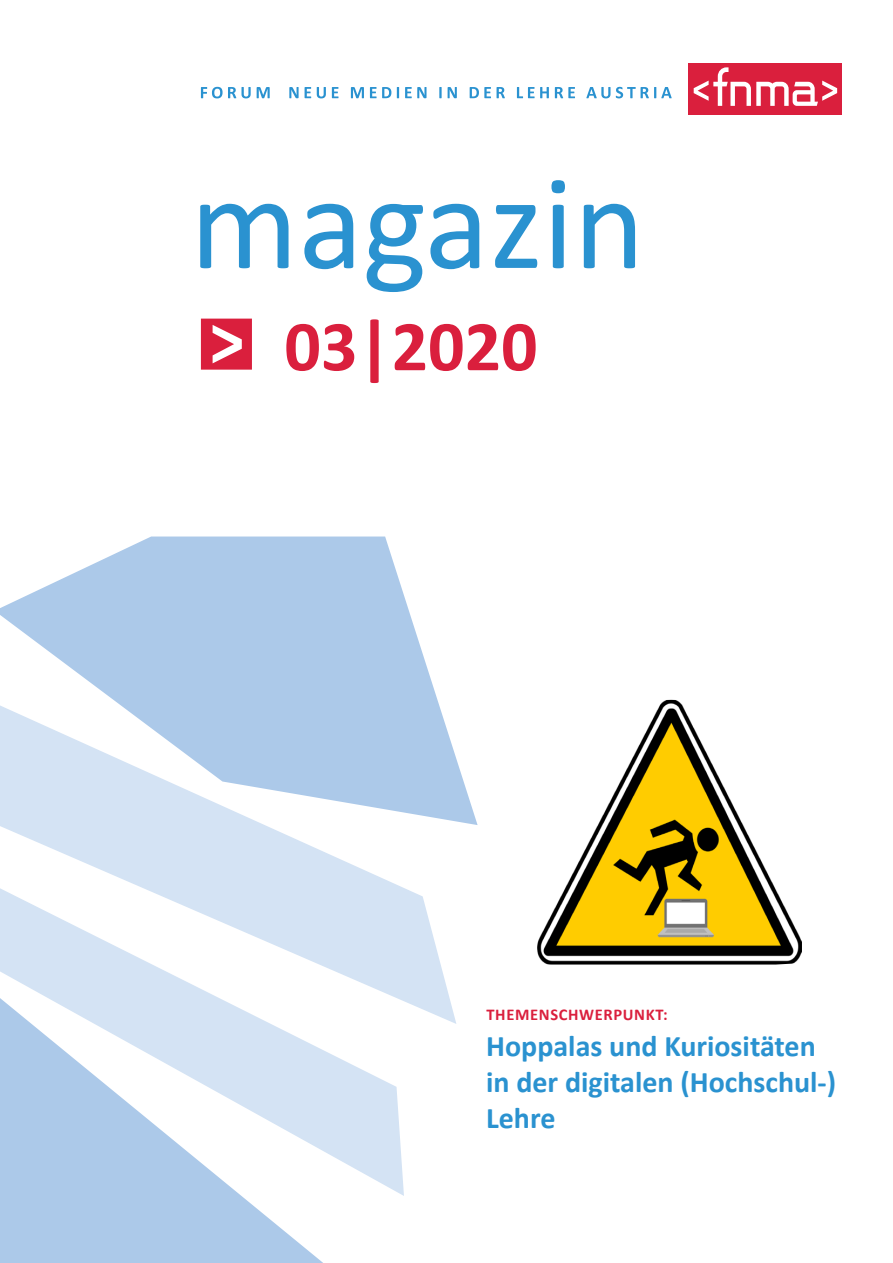
<style>
.page{position:relative;width:893px;height:1263px;background:#fff}
.page>*{position:absolute;margin:0;border:0;box-sizing:border-box;transform-origin:0 0}
.t1{font:135.3px "Calibri";color:#2a92d0}
.t2{font:700 72px "Calibri";color:#da1f3d}
.Head_1{font:700 30px/36px "Calibri";color:#2a92d0}
.Head_2{font:700 16.5px "Calibri";letter-spacing:.04em;color:#da1f3d}
</style>
<div class="page">
<div style="left:689px;top:64px;width:153px;height:51px;background:#da1f3d"></div>
<svg style="left:694px;top:67px;width:143px;height:39px"></svg>
<svg style="left:201px;top:87px;width:471px;height:11px"></svg>
<svg style="left:0;top:536px;width:478px;height:289px;fill:#acc9e9"></svg>
<svg style="left:323px;top:1050px;width:81px;height:146px;fill:#d4e3f4"></svg>
<svg style="left:0;top:705px;width:456px;height:319px;fill:#d4e3f4"></svg>
<svg style="left:0;top:998px;width:323px;height:265px"></svg>
<svg style="left:201px;top:319px;width:51px;height:51px;background:#e04860"></svg>
<img style="left:537px;top:700px;width:265px;height:264px">
<p class="t1" style="left:190px;top:139px;width:456px">magazin</p>
<p class="t2" style="left:284px;top:302px;width:255px">03|2020</p>
<h1 class="Head_2" style="left:486px;top:1004px;width:183px">THEMENSCHWERPUNKT:</h1>
<p class="Head_1" style="left:486px;top:1027px;width:351px">Hoppalas und Kuriositäten in der digitalen (Hochschul-)<br>Lehre</p>
</div>
